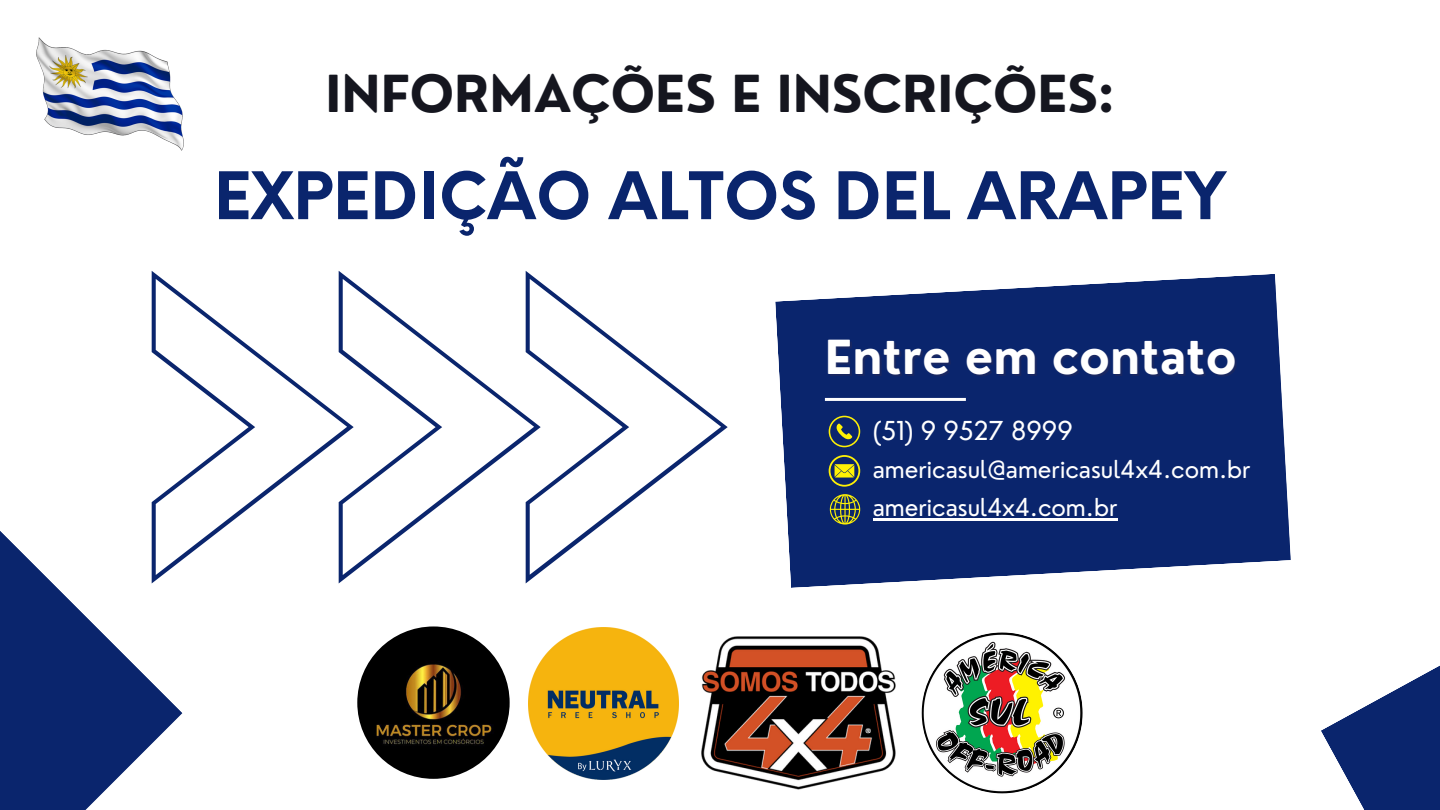
<style>
.page{position:relative;width:1440px;height:810px;background:#fff}
.page>*{position:absolute;margin:0;border:0;box-sizing:border-box;transform-origin:0 0}
.t1{font:700 63.9px "Neue Einstellung";color:#0a256d}
.t2{font:700 49.7px "Nourd";color:#15161f}
.t3{font:700 45.8px "Nourd";color:#fff}
.t4{font:25.4px "Nourd";color:#fff}
.t5{font:24.2px/38.2px "Nourd";color:#fff}
</style>
<div class="page">
<svg style="left:0;top:502px;width:183px;height:308px;fill:#0a256d"></svg>
<svg style="left:152px;top:271px;width:576px;height:312px"></svg>
<img style="left:37px;top:38px;width:146px;height:112px">
<img style="left:528px;top:628px;width:151px;height:151px">
<svg style="left:775px;top:274px;width:516px;height:314px;background:#273f7e"></svg>
<hr style="left:825px;top:398px;width:141px;height:3px;background:#fff">
<svg style="left:829px;top:416px;width:31px;height:31px"></svg>
<svg style="left:829px;top:455px;width:31px;height:32px"></svg>
<svg style="left:830px;top:494px;width:30px;height:31px"></svg>
<hr style="left:873px;top:518px;width:245px;height:2px;background:#fff">
<img style="left:357px;top:626px;width:153px;height:153px;border-radius:50%">
<img style="left:922px;top:632px;width:161px;height:161px;border-radius:50%">
<img style="left:701px;top:636px;width:195px;height:154px">
<svg style="left:1321px;top:665px;width:119px;height:145px"></svg>
<h2 class="t2" style="left:326px;top:62px;width:790px">INFORMAÇÕES E INSCRIÇÕES:</h2>
<h1 class="t1" style="left:214px;top:138px;width:1014px">EXPEDIÇÃO ALTOS DEL ARAPEY</h1>
<h3 class="t3" style="left:825px;top:328px;width:413px">Entre em contato</h3>
<p class="t4" style="left:873px;top:414px;width:202px">(51) 9 9527 8999</p>
<p class="t5" style="left:873px;top:450px;width:380px">americasul@americasul4x4.com.br americasul4x4.com.br</p>
</div>
